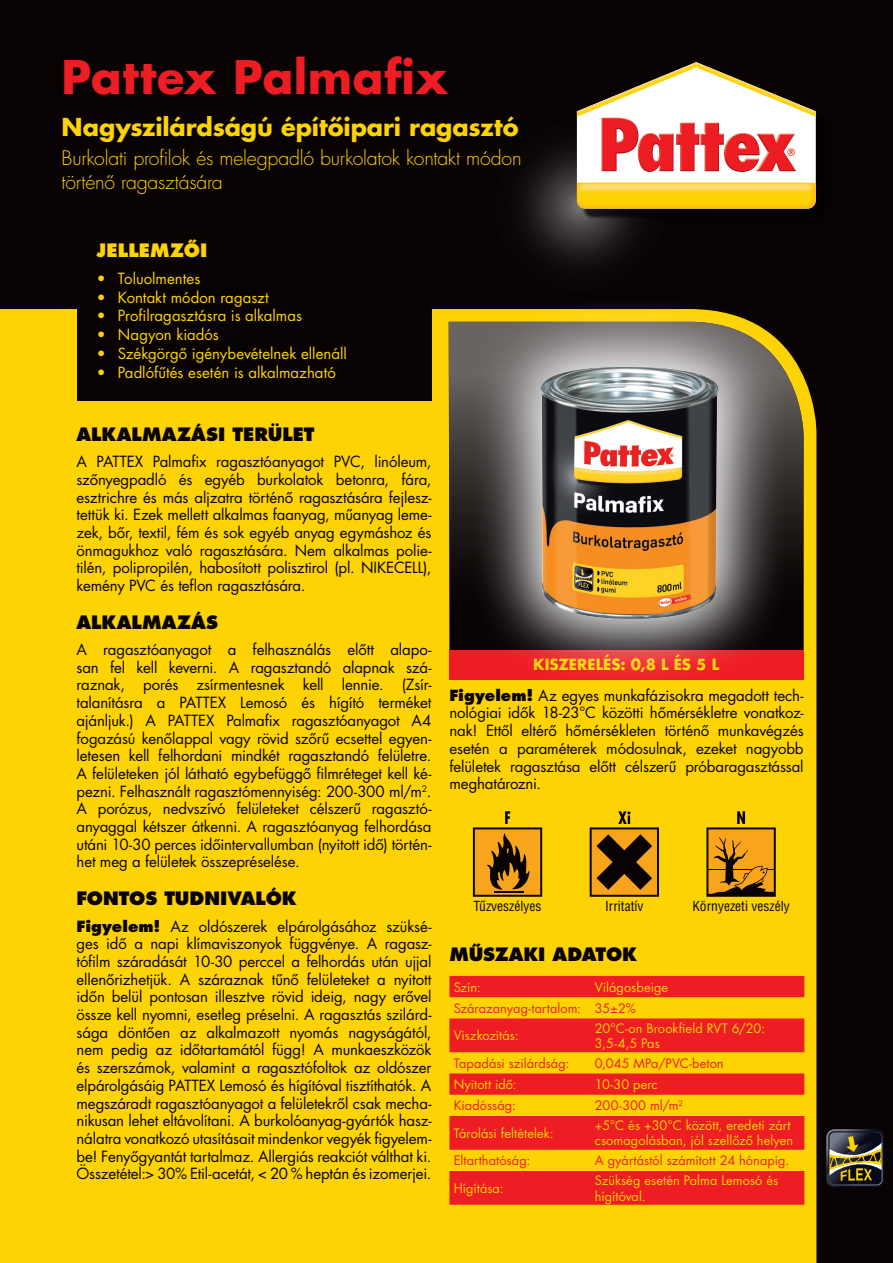
<style>
.page{position:relative;width:893px;height:1263px;background:#080302}
.page>*{position:absolute;margin:0;border:0;box-sizing:border-box;transform-origin:0 0}
.t1{font:45px "Futura H Bold";letter-spacing:.015em;color:#ee1d23}
.t2{font:24px "Futura H Bold";letter-spacing:-.005em;color:#fed304}
.t3{font:19.5px/23.4px "Futura H Light";letter-spacing:-.01em;color:#fed304}
.t4{font:700 18px "Futura H Extra";letter-spacing:-.005em;color:#080302}
.t5{font:700 18px "Futura H Extra";color:#fed304}
.t6{font:15px/17.7px "Futura H Book";letter-spacing:-.01em;color:#080302;text-align:justify}
.t7{font:15px "Futura H Book";color:#fed304}
.t8{font:15px "Futura H Bold";letter-spacing:.005em;color:#fed304}
.t9{font:13.5px "Helvetica Condensed H";color:#080302}
.t10{font:12.75px/15.3px "Futura H Book";letter-spacing:.005em;color:#fed304}
.t11{font:12.75px "Futura H Book";letter-spacing:.005em;color:#ee1d23}
.s1{font-family:"Futura H Extra";font-weight:700}
</style>
<div class="page">
<svg style="left:519px;top:111px;width:122px;height:157px"></svg>
<img style="left:580px;top:209px;width:61px;height:11px">
<svg style="left:577px;top:62px;width:239px;height:147px"></svg>
<div style="left:0;top:309px;width:816px;height:954px;background:#fed304"></div>
<svg style="left:449px;top:322px;width:355px;height:328px"></svg>
<svg style="left:449px;top:976px;width:355px;height:119px"></svg>
<svg style="left:449px;top:1116px;width:355px;height:89px"></svg>
<div style="left:77px;top:203px;width:354px;height:198px;background:#080302"></div>
<div style="left:449px;top:650px;width:355px;height:29px;background:#ee1d23"></div>
<svg style="left:473px;top:811px;width:69px;height:86px"></svg>
<svg style="left:590px;top:811px;width:69px;height:86px"></svg>
<svg style="left:706px;top:811px;width:70px;height:86px"></svg>
<svg style="left:464px;top:309px;width:319px;height:376px"></svg>
<img style="left:527px;top:358px;width:205px;height:285px">
<svg style="left:826px;top:1129px;width:58px;height:58px"></svg>
<h1 class="t1" style="left:62px;top:46px;width:388px">Pattex Palmafix</h1>
<h2 class="t2" style="left:62px;top:110px;width:458px">Nagyszilárdságú építôipari ragasztó</h2>
<h3 class="t3" style="left:62px;top:147px;width:462px">Burkolati profilok és melegpadló burkolatok kontakt módon történô ragasztására</h3>
<p class="t5" style="left:97px;top:239px;width:112px">JELLEMZÔI</p>
<p class="t7" style="left:97px;top:268px;width:105px">• Toluolmentes</p>
<p class="t7" style="left:97px;top:287px;width:174px">• Kontakt módon ragaszt</p>
<p class="t7" style="left:97px;top:306px;width:207px">• Profilragasztásra is alkalmas</p>
<p class="t7" style="left:97px;top:325px;width:124px">• Nagyon kiadós</p>
<p class="t7" style="left:97px;top:343px;width:252px">• Székgörgô igénybevételnek ellenáll</p>
<p class="t7" style="left:97px;top:362px;width:241px">• Padlófûtés esetén is alkalmazható</p>
<p class="t4" style="left:77px;top:423px;width:239px">ALKALMAZÁSI TERÜLET</p>
<p class="t6" style="left:77px;top:453px;width:356px">A PATTEX Palmafix ragasztóanyagot PVC, linóleum, szônyegpadló és egyéb burkolatok betonra, fára, esztrichre és más aljzatra történô ragasztására fejlesz&shy;tettük ki. Ezek mellett alkalmas faanyag, mûanyag leme&shy;zek, bôr, textil, fém és sok egyéb anyag egymáshoz és önmagukhoz való ragasztására. Nem alkalmas polie&shy;tilén, polipropilén, habosított polisztirol (pl. NIKECELL), kemény PVC és teflon ragasztására.</p>
<p class="t4" style="left:77px;top:611px;width:143px">ALKALMAZÁS</p>
<p class="t6" style="left:77px;top:641px;width:356px">A ragasztóanyagot a felhasználás elôtt alapo&shy;san fel kell keverni. A ragasztandó alapnak szá&shy;raznak, porés zsírmentesnek kell lennie. (Zsír&shy;talanításra a PATTEX Lemosó és hígító terméket ajánljuk.) A PATTEX Palmafix ragasztóanyagot A4 fogazású kenôlappal vagy rövid szôrû ecsettel egyen&shy;letesen kell felhordani mindkét ragasztandó felületre.<br>A felületeken jól látható egybefüggô filmréteget kell ké&shy;pezni. Felhasznált ragasztómennyiség: 200-300 ml/m<sup>2</sup>.<br>A porózus, nedvszívó felületeket célszerû ragasztó&shy;anyaggal kétszer átkenni. A ragasztóanyag felhordása utáni 10-30 perces idôintervallumban (nyitott idô) történ&shy;het meg a felületek összepréselése.</p>
<p class="t4" style="left:77px;top:887px;width:221px">FONTOS TUDNIVALÓK</p>
<p class="t6" style="left:77px;top:917px;width:356px"><span class="s1">FIGYELEM!</span> Az oldószerek elpárolgásához szüksé&shy;ges idô a napi klímaviszonyok függvénye. A ragasz&shy;tófilm száradását 10-30 perccel a felhordás után ujjal ellenôrizhetjük. A száraznak tûnô felületeket a nyitott idôn belül pontosan illesztve rövid ideig, nagy erôvel össze kell nyomni, esetleg préselni. A ragasztás szilárd&shy;sága döntôen az alkalmazott nyomás nagyságától, nem pedig az idôtartamától függ! A munkaeszközök és szerszámok, valamint a ragasztófoltok az oldószer elpárolgásáig PATTEX Lemosó és hígítóval tisztíthatók. A megszáradt ragasztóanyagot a felületekrôl csak mecha&shy;nikusan lehet eltávolítani. A burkolóanyag-gyártók hasz&shy;nálatra vonatkozó utasításait mindenkor vegyék figyelem&shy;be! Fenyôgyantát tartalmaz. Allergiás reakciót válthat ki.<br>Összetétel:&gt; 30% Etil-acetát, &lt; 20 % heptán és izomerjei.</p>
<p class="t8" style="left:533px;top:654px;width:187px">Kiszerelés: 0,8 l és 5 l</p>
<p class="t6" style="left:449px;top:686px;width:356px"><span class="s1">FIGYELEM!</span> Az egyes munkafázisokra megadott tech&shy;nológiai idôk 18-23°C közötti hômérsékletre vonatkoz&shy;nak! Ettôl eltérô hômérsékleten történô munkavégzés esetén a paraméterek módosulnak, ezeket nagyobb felületek ragasztása elôtt célszerû próbaragasztással meghatározni.</p>
<p class="t9" style="left:473px;top:897px;width:70px">Tûzveszélyes</p>
<p class="t9" style="left:605px;top:897px;width:40px">Irritatív</p>
<p class="t9" style="left:692px;top:897px;width:99px">Környezeti veszély</p>
<p class="t4" style="left:449px;top:943px;width:119px">MÛSZAKI ADA</p>
<p class="t4" style="left:595px;top:943px;width:43px">TOK</p>
<p class="t10" style="left:454px;top:979px;width:28px">Szín:</p>
<p class="t10" style="left:595px;top:979px;width:75px">Világosbeige</p>
<p class="t11" style="left:454px;top:999px;width:184px">Szárazanyag-tartalom: 35±2%</p>
<p class="t10" style="left:454px;top:1028px;width:66px">Viszkozitás:</p>
<p class="t10" style="left:595px;top:1020px;width:172px">20°C-on Brookfield RVT 6/20:<br>3,5-4,5 Pas</p>
<p class="t11" style="left:454px;top:1054px;width:117px">Tapadási szilárdság:</p>
<p class="t11" style="left:595px;top:1054px;width:130px">0,045 MPa/PVC-beton</p>
<p class="t10" style="left:454px;top:1077px;width:64px">Nyitott idô:</p>
<p class="t10" style="left:595px;top:1077px;width:64px">10-30 perc</p>
<p class="t11" style="left:454px;top:1097px;width:64px">Kiadósság:</p>
<p class="t11" style="left:595px;top:1097px;width:90px">200-300 ml/m<sup>2</sup></p>
<p class="t10" style="left:454px;top:1125px;width:102px">Tárolási feltételek:</p>
<p class="t10" style="left:595px;top:1118px;width:200px">+5°C és +30°C között, eredeti zárt csomagolásban, jól szellôzô helyen</p>
<p class="t11" style="left:454px;top:1152px;width:78px">Eltarthatóság:</p>
<p class="t11" style="left:595px;top:1152px;width:196px">A gyártástól számított 24 hónapig.</p>
<p class="t10" style="left:454px;top:1180px;width:51px">Hígítása:</p>
<p class="t10" style="left:595px;top:1173px;width:185px">Szükség esetén Palma Lemosó és hígítóval.</p>
</div>
